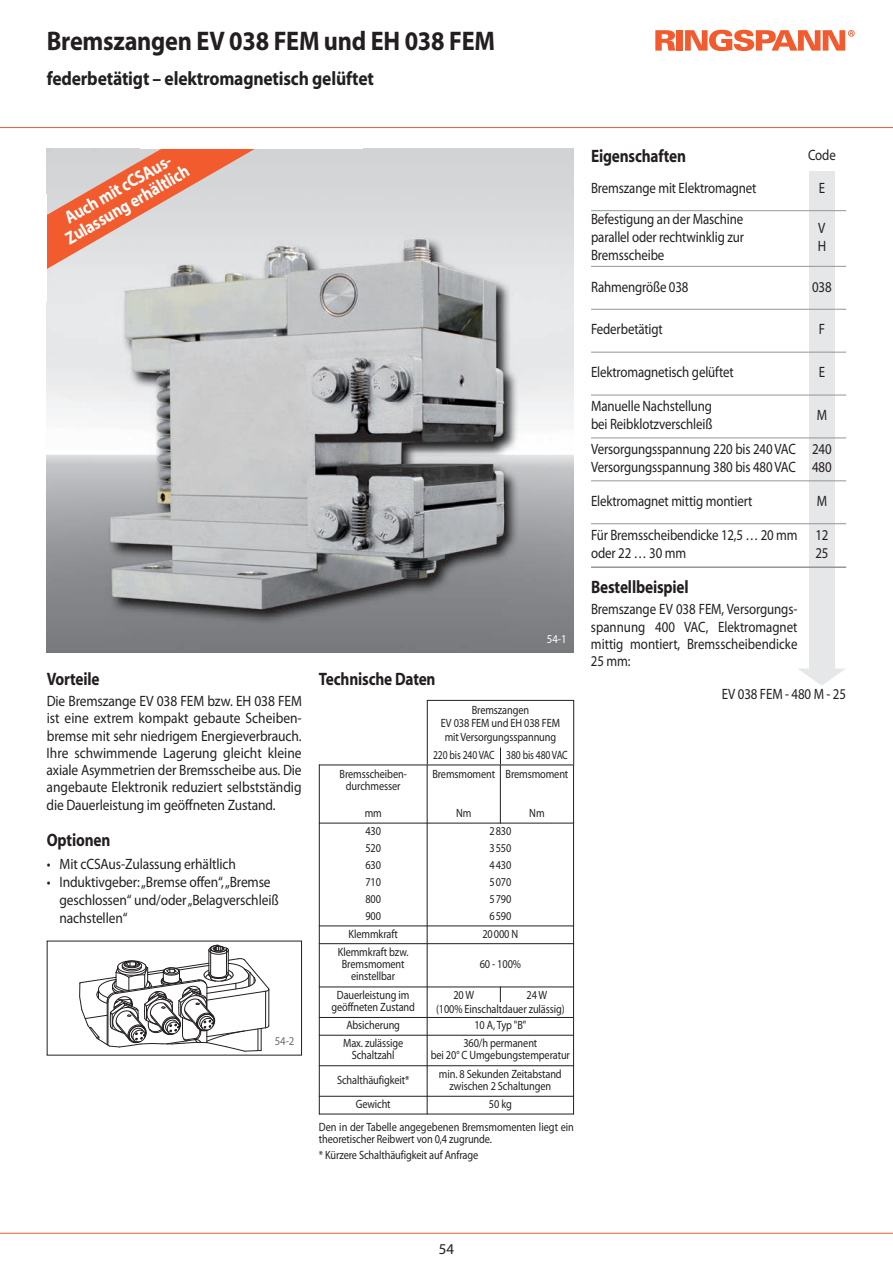
<style>
.page{position:relative;width:893px;height:1263px;background:#fff}
.page>*{position:absolute;margin:0;border:0;box-sizing:border-box;transform-origin:0 0}
.t1{font:700 27px "Myriad Pro";letter-spacing:-.01em;color:#231f20;scale:.9 1}
.t2{font:700 19.5px "Myriad Pro";letter-spacing:-.01em;color:#231f20;scale:.9 1}
.t3{font:700 18px "Myriad";letter-spacing:-.01em;color:#231f20;scale:.85 1}
.t4{font:700 18px/18px "Myriad Pro";color:#fff;text-align:center;scale:.88 1}
.t5{font:700 18px "Myriad Pro";letter-spacing:-.01em;color:#231f20;scale:.85 1}
.t6{font:15px/18px "Myriad Pro";letter-spacing:-.01em;color:#231f20;scale:.86 1}
.t7{font:15px/17.2px "Myriad Pro";letter-spacing:-.01em;color:#231f20;text-align:justify;scale:.9 1}
.t8{font:15px "Myriad Pro";letter-spacing:-.01em;color:#231f20}
.t9{font:12px/12px "Myriad Pro";letter-spacing:-.01em;color:#231f20;text-align:center;scale:.86 1}
.t10{font:12px "Myriad Pro";letter-spacing:-.01em;color:#231f20;scale:.8 1}
.t11{font:12px "Myriad";color:#fff;scale:.9 1}
.t12{font:12px "Myriad Pro";color:#6c6d70;scale:.9 1}
</style>
<div class="page">
<img style="left:47px;top:149px;width:527px;height:504px">
<hr style="left:0;top:1233px;width:893px;height:1px;background:#f15b2e">
<svg style="left:675px;top:30px;width:2px;height:21px"></svg>
<svg style="left:655px;top:30px;width:20px;height:21px"></svg>
<div style="left:677px;top:30px;width:6px;height:21px;background:#f15b2e"></div>
<svg style="left:685px;top:30px;width:170px;height:21px"></svg>
<svg style="left:0;top:128px;width:314px;height:169px;background:#dfc2bb"></svg>
<div style="left:140px;top:24px;width:223px;height:125px;background:#fff"></div>
<div style="left:0;top:194px;width:47px;height:107px;background:#fff"></div>
<hr style="left:0;top:127px;width:893px;height:1px;background:#f15b2e">
<div style="left:809px;top:171px;width:25px;height:503px;background:#e6e7e9"></div>
<svg style="left:798px;top:668px;width:47px;height:18px"></svg>
<hr style="left:427px;top:700px;width:1px;height:65px;background:#231f20">
<svg style="left:500px;top:747px;width:1px;height:17px"></svg>
<hr style="left:573px;top:700px;width:1px;height:65px;background:#231f20">
<hr style="left:427px;top:700px;width:147px;height:1px;background:#231f20">
<hr style="left:319px;top:764px;width:1px;height:350px;background:#231f20">
<hr style="left:427px;top:764px;width:1px;height:350px;background:#231f20">
<hr style="left:500px;top:764px;width:1px;height:59px;background:#231f20">
<svg style="left:500px;top:987px;width:1px;height:15px"></svg>
<hr style="left:573px;top:764px;width:1px;height:350px;background:#231f20">
<hr style="left:319px;top:764px;width:255px;height:1px;background:#231f20">
<hr style="left:319px;top:823px;width:255px;height:1px;background:#231f20">
<hr style="left:319px;top:925px;width:255px;height:1px;background:#231f20">
<hr style="left:319px;top:943px;width:255px;height:1px;background:#231f20">
<hr style="left:319px;top:986px;width:255px;height:1px;background:#231f20">
<hr style="left:319px;top:1017px;width:255px;height:1px;background:#231f20">
<hr style="left:319px;top:1035px;width:255px;height:1px;background:#231f20">
<hr style="left:319px;top:1065px;width:255px;height:1px;background:#231f20">
<hr style="left:319px;top:1096px;width:255px;height:1px;background:#231f20">
<hr style="left:319px;top:1114px;width:255px;height:1px;background:#231f20">
<svg style="left:79px;top:944px;width:190px;height:107px"></svg>
<hr style="left:591px;top:210px;width:255px;height:1px;background:#939598">
<hr style="left:591px;top:266px;width:255px;height:1px;background:#939598">
<hr style="left:591px;top:309px;width:255px;height:1px;background:#939598">
<hr style="left:591px;top:352px;width:255px;height:1px;background:#939598">
<hr style="left:591px;top:395px;width:255px;height:1px;background:#939598">
<hr style="left:591px;top:438px;width:255px;height:1px;background:#939598">
<hr style="left:591px;top:481px;width:255px;height:1px;background:#939598">
<hr style="left:591px;top:523px;width:255px;height:1px;background:#939598">
<hr style="left:591px;top:566px;width:255px;height:2px;background:#939598">
<h1 class="t1" style="left:47px;top:31px;width:499px">Bremszangen EV 038 FEM und EH 038 FEM</h1>
<h2 class="t2" style="left:47px;top:71px;width:365px">federbetätigt – elektromagnetisch gelüftet</h2>
<h3 class="t4" style="left:54px;top:217px;width:160px;rotate:-30deg">Auch mit cCSAus-<br>Zulassung erhältlich</h3>
<h3 class="t3" style="left:47px;top:672px;width:64px">Vorteile</h3>
<p class="t7" style="left:47px;top:694px;width:285px">Die Bremszange EV 038 FEM bzw. EH 038 FEM ist eine extrem kompakt gebaute Scheiben&shy;bremse mit sehr niedrigem Energieverbrauch.<br>Ihre schwimmende Lagerung gleicht kleine axiale Asymmetrien der Bremsscheibe aus. Die angebaute Elektronik reduziert selbstständig die Dauerleistung im geöffneten Zustand.</p>
<h3 class="t3" style="left:47px;top:833px;width:76px">Optionen</h3>
<p class="t7" style="left:47px;top:856px;width:212px">• Mit cCSAus-Zulassung erhältlich</p>
<p class="t7" style="left:60px;top:874px;width:245px;line-height:18px;text-align:left;text-indent:-13px">• Induktivgeber: „Bremse offen“, „Bremse geschlossen“ und/oder „Belagverschleiß nachstellen“</p>
<p class="t12" style="left:275px;top:1036px;width:23px">54-2</p>
<h3 class="t3" style="left:319px;top:672px;width:139px">Technische Daten</h3>
<p class="t11" style="left:547px;top:634px;width:23px">54-1</p>
<p class="t9" style="left:340px;top:768px;width:80px">Bremsscheiben&shy;durchmesser</p>
<p class="t9" style="left:365px;top:807px;width:21px">mm</p>
<p class="t9" style="left:441px;top:704px;width:140px;line-height:13.5px">Bremszangen<br>EV 038 FEM und EH 038 FEM mit Versorgungsspannung</p>
<p class="t10" style="left:433px;top:750px;width:170px">220 bis 240 VAC 380 bis 480 VAC</p>
<p class="t9" style="left:432px;top:768px;width:75px">Bremsmoment</p>
<p class="t9" style="left:456px;top:807px;width:19px">Nm</p>
<p class="t9" style="left:505px;top:768px;width:75px">Bremsmoment</p>
<p class="t9" style="left:529px;top:807px;width:19px">Nm</p>
<p class="t9" style="left:365px;top:826px;width:20px">430</p>
<p class="t9" style="left:489px;top:826px;width:27px">2 830</p>
<p class="t9" style="left:365px;top:843px;width:20px">520</p>
<p class="t9" style="left:489px;top:843px;width:27px">3 550</p>
<p class="t9" style="left:365px;top:860px;width:20px">630</p>
<p class="t9" style="left:489px;top:860px;width:27px">4 430</p>
<p class="t9" style="left:365px;top:877px;width:20px">710</p>
<p class="t9" style="left:489px;top:877px;width:27px">5 070</p>
<p class="t9" style="left:365px;top:894px;width:20px">800</p>
<p class="t9" style="left:489px;top:894px;width:27px">5 790</p>
<p class="t9" style="left:365px;top:911px;width:20px">900</p>
<p class="t9" style="left:489px;top:911px;width:27px">6 590</p>
<p class="t9" style="left:348px;top:929px;width:59px">Klemmkraft</p>
<p class="t9" style="left:482px;top:929px;width:43px">20 000 N</p>
<p class="t9" style="left:338px;top:947px;width:84px">Klemmkraft bzw.<br>Bremsmoment einstellbar</p>
<p class="t9" style="left:480px;top:959px;width:50px">60 - 100%</p>
<p class="t9" style="left:331px;top:990px;width:99px">Dauerleistung im geöffneten Zustand</p>
<p class="t9" style="left:453px;top:990px;width:26px">20 W</p>
<p class="t9" style="left:436px;top:989px;width:151px;line-height:13.5px;text-align:left;text-indent:90px">24 W (100% Einschaltdauer zulässig)</p>
<p class="t9" style="left:346px;top:1020px;width:64px">Absicherung</p>
<p class="t9" style="left:474px;top:1020px;width:62px">10 A, Typ "B"</p>
<p class="t9" style="left:343px;top:1038px;width:71px">Max. zulässige<br>Schaltzahl</p>
<p class="t9" style="left:431px;top:1038px;width:163px">360/h permanent<br>bei 20° C Umgebungstemperatur</p>
<p class="t9" style="left:337px;top:1075px;width:86px">Schalthäufigkeit*</p>
<p class="t9" style="left:439px;top:1069px;width:144px">min. 8 Sekunden Zeitabstand zwischen 2 Schaltungen</p>
<p class="t9" style="left:356px;top:1099px;width:42px">Gewicht</p>
<p class="t9" style="left:489px;top:1099px;width:28px">50 kg</p>
<p class="t9" style="left:319px;top:1121px;width:298px;text-align:left">Den in der Tabelle angegebenen Bremsmomenten liegt ein theoretischer Reibwert von 0,4 zugrunde.</p>
<p class="t9" style="left:319px;top:1150px;width:187px">* Kürzere Schalthäufigkeit auf Anfrage</p>
<h3 class="t3" style="left:591px;top:149px;width:113px">Eigenschaften</h3>
<p class="t6" style="left:808px;top:147px;width:34px">Code</p>
<p class="t6" style="left:591px;top:180px;width:194px">Bremszange mit Elektromagnet</p>
<p class="t6" style="left:819px;top:180px;width:9px">E</p>
<p class="t6" style="left:591px;top:211px;width:179px;text-align:justify">Befestigung an der Maschine parallel oder rechtwinklig zur Bremsscheibe</p>
<p class="t6" style="left:818px;top:220px;width:11px">V<br>H</p>
<p class="t6" style="left:591px;top:279px;width:115px">Rahmengröße 038</p>
<p class="t6" style="left:812px;top:279px;width:24px">038</p>
<p class="t6" style="left:591px;top:322px;width:85px">Federbetätigt</p>
<p class="t6" style="left:819px;top:322px;width:9px">F</p>
<p class="t6" style="left:591px;top:364px;width:167px">Elektromagnetisch gelüftet</p>
<p class="t6" style="left:819px;top:364px;width:9px">E</p>
<p class="t6" style="left:591px;top:398px;width:143px">Manuelle Nachstellung bei Reibklotzverschleiß</p>
<p class="t6" style="left:817px;top:407px;width:14px">M</p>
<p class="t6" style="left:591px;top:441px;width:240px">Versorgungsspannung 220 bis 240 VAC<br>Versorgungsspannung 380 bis 480 VAC</p>
<p class="t6" style="left:812px;top:441px;width:24px">240<br>480</p>
<p class="t6" style="left:591px;top:493px;width:189px">Elektromagnet mittig montiert</p>
<p class="t6" style="left:817px;top:493px;width:14px">M</p>
<p class="t6" style="left:591px;top:527px;width:242px">Für Bremsscheibendicke 12,5 … 20 mm oder 22 … 30 mm</p>
<p class="t6" style="left:815px;top:527px;width:17px">12<br>25</p>
<h3 class="t5" style="left:591px;top:580px;width:116px">Bestellbeispiel</h3>
<p class="t6" style="left:591px;top:602px;width:242px;line-height:17.2px;text-align:justify">Bremszange EV 038 FEM, Versorgungs&shy;spannung 400 VAC, Elektromagnet mittig montiert, Bremsscheiben dicke 25 mm:</p>
<p class="t6" style="left:722px;top:686px;width:146px">EV 038 FEM - 480 M - 25</p>
<p class="t8" style="left:439px;top:1244px;width:17px">54</p>
</div>
